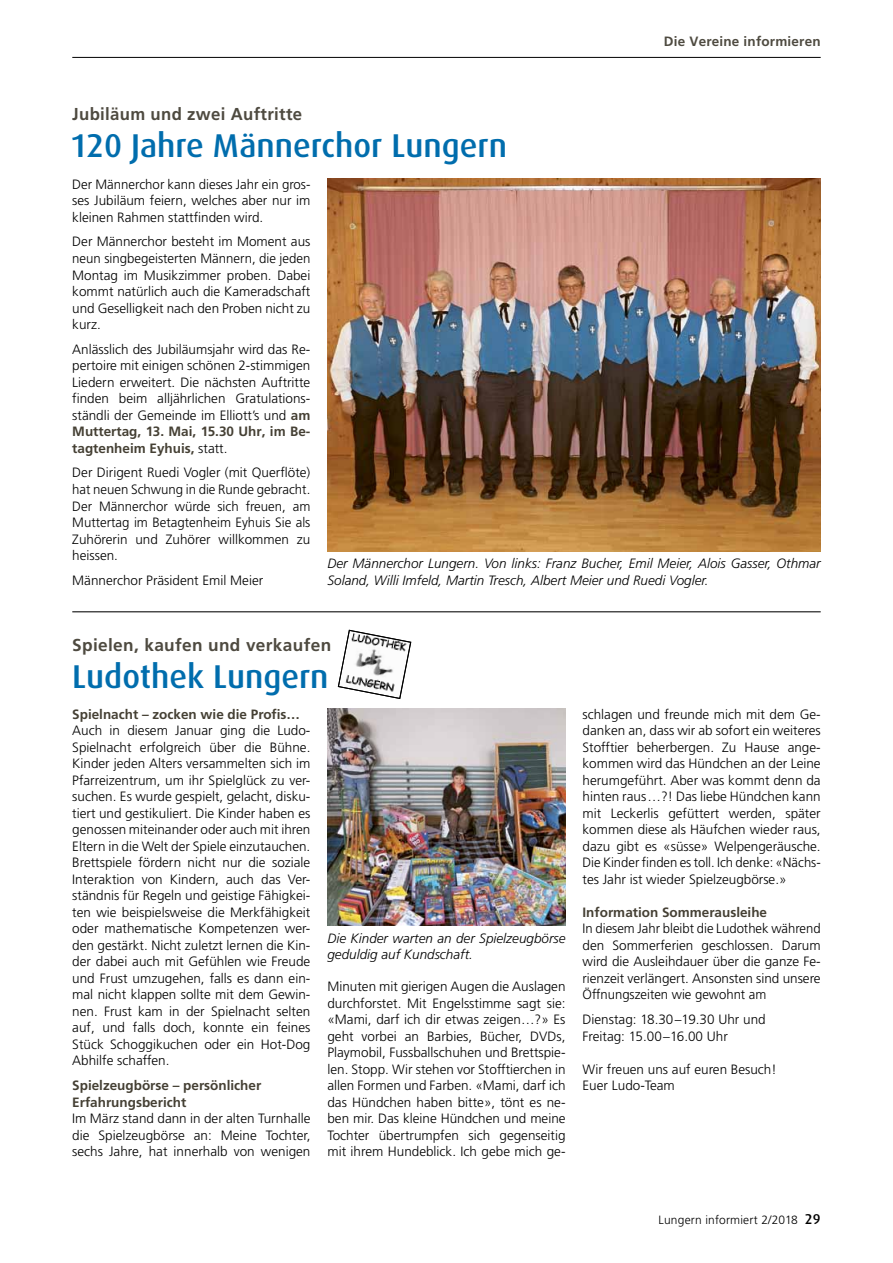
<style>
.page{position:relative;width:893px;height:1263px;background:#fff}
.page>*{position:absolute;margin:0;border:0;box-sizing:border-box;transform-origin:0 0}
.t1{font:500 33px "Dax";color:#006dad}
.t2{font:700 17.25px "Frutiger";letter-spacing:.02em;color:#4e4a40}
.t3{font:300 13.5px/16.5px "Frutiger";color:#000;text-align:justify}
.t4{font:italic 300 13.5px/16.5px "Frutiger";color:#000}
.t5{font:700 13.5px/16.5px "Frutiger";color:#454034}
.t6{font:700 13.5px "Frutiger";letter-spacing:.015em;color:#4e4a40}
.t7{font:300 12px "Frutiger";letter-spacing:.015em;color:#000}
.s1{font-weight:700;color:#454034}
.s2{font-family:"Dax";font-weight:500;font-size:14.25px}
</style>
<div class="page">
<hr style="left:72px;top:57px;width:749px;height:1px;background:#000">
<img style="left:327px;top:178px;width:494px;height:373px">
<svg style="left:338px;top:629px;width:73px;height:70px"></svg>
<img style="left:327px;top:708px;width:239px;height:217px">
<hr style="left:72px;top:611px;width:749px;height:1px;background:#000">
<p class="t6" style="left:664px;top:33px;width:158px">Die Vereine informieren</p>
<p class="t2" style="left:72px;top:104px;width:231px">Jubiläum und zwei Auftritte</p>
<h1 class="t1" style="left:70px;top:127px;width:439px">120 Jahre Männerchor Lungern</h1>
<p class="t3" style="left:72px;top:176px;width:240px">Der Männerchor kann dieses Jahr ein gros&shy;ses Jubiläum feiern, welches aber nur im kleinen Rahmen stattfinden wird.</p>
<p class="t3" style="left:72px;top:234px;width:240px">Der Männerchor besteht im Moment aus neun singbegeisterten Männern, die jeden Montag im M usikzimmer proben. Dabei kommt natürlich auch die Kameradschaft und Geselligkeit nach den Proben nicht zu kurz.</p>
<p class="t3" style="left:72px;top:341px;width:240px">Anlässlich des Jubiläumsjahr wird das Re&shy;pertoire mit einigen schönen 2-stimmigen Liedern erweitert. Die nächsten Auftritte finden beim alljährlichen Gratulations&shy;ständli der Gemeinde im Elliott’s und <span class="s1">am M uttertag, 13. Mai, 15.30 Uhr, im Be&shy;tagtenheim Eyhuis,</span> statt.</p>
<p class="t3" style="left:72px;top:464px;width:240px">Der Dirigent Ruedi Vogler (mit Querflöte) hat neuen Schwung in die Runde gebracht.<br>Der Männerchor würde sich freuen, am M uttertag im Betagtenheim Eyhuis Sie als Zuhörerin und Zuhörer willkommen zu heissen.</p>
<p class="t3" style="left:72px;top:572px;width:193px">Männerchor Präsident Emil Meier</p>
<p class="t4" style="left:327px;top:555px;width:495px">Der Männerchor Lungern. Von links: Franz Bucher, Emil Meier, Alois Gasser, Othmar<br>Soland, Willi Imfeld, Martin Tresch, Albert Meier und Ruedi Vogler.</p>
<p class="t2" style="left:72px;top:634px;width:260px">Spielen, kaufen und verkaufen</p>
<h1 class="t1" style="left:72px;top:658px;width:258px">Ludothek Lungern</h1>
<p class="t5" style="left:72px;top:706px;width:229px">Spielnacht – zocken wie die Profis…</p>
<p class="t3" style="left:72px;top:722px;width:240px">Auch in diesem Januar ging die Ludo-Spielnacht erfolgreich über die Bühne.<br>Kinder jeden Alters versammelten sich im Pfarreizentrum, um ihr Spielglück zu ver&shy;suchen. Es wurde gespielt, gelacht, disku&shy;tiert und gestikuliert. Die Kinder haben es genossen miteinander oder auch mit ihren Eltern in die Welt der Spiele einzutauchen.<br>Brettspiele fördern nicht nur die soziale Interaktion von Kindern, auch das Ver&shy;ständnis für Regeln und geistige Fähigkei&shy;ten wie beispielsweise die Merkfähigkeit oder mathematische Kompetenzen wer&shy;den gestärkt. Nicht zuletzt lernen die Kin&shy;der dabei auch mit Gefühlen wie Freude und Frust umzugehen, falls es dann ein&shy;mal nicht klappen sollte mit dem Gewin&shy;nen. Frust kam in der Spielnacht selten auf, und falls doch, konnte ein feines Stück Schoggikuchen oder ein Hot-Dog Abhilfe schaffen.</p>
<p class="t5" style="left:72px;top:1077px;width:191px">Spielzeugbörse – persönlicher<br>Erfahrungsbericht</p>
<p class="t3" style="left:72px;top:1110px;width:240px">Im März stand dann in der alten Turnhalle die Spielzeugbörse an: Meine Tochter, sechs Jahre, hat innerhalb von wenigen</p>
<p class="t4" style="left:327px;top:930px;width:240px">Die Kinder warten an der Spielzeugbörse geduldig auf Kundschaft.</p>
<p class="t3" style="left:327px;top:978px;width:240px">M inuten mit gierigen Augen die Auslagen durchforstet. M it Engelsstimme sagt sie: «Mami, darf ich dir etwas zeigen…?» Es geht vorbei an Barbies, Bücher, DVDs, Playmobil, Fussballschuhen und Brettspie&shy;len. Stopp. Wir stehen vor Stofftierchen in allen Formen und Farben. «Mami, darf ich das Hündchen haben bitte», tönt es ne&shy;ben mir. Das kleine Hündchen und meine Tochter übertrumpfen sich gegenseitig mit ihrem Hundeblick. Ich gebe mich ge-</p>
<p class="t3" style="left:583px;top:706px;width:240px">schlagen und freunde mich mit dem Ge&shy;danken an, dass wir ab sofort ein weiteres Stofftier beherbergen. Zu Hause ange&shy;kommen wird das Hündchen an der Leine herumgeführt. Aber was kommt denn da hinten raus…?! Das liebe Hündchen kann mit Leckerlis gefüttert werden, später kommen diese als Häufchen wieder raus, dazu gibt es «süsse» Welpengeräusche.<br>Die Kinder finden es toll. Ich denke: «Nächs&shy;tes Jahr ist wieder Spielzeugbörse.»</p>
<p class="t5" style="left:583px;top:904px;width:186px">Information Sommerausleihe</p>
<p class="t3" style="left:583px;top:920px;width:240px">In diesem Jahr bleibt die Ludothek während den Sommerferien geschlossen. Darum wird die Ausleihdauer über die ganze Fe&shy;rienzeit verlängert. Ansonsten sind unsere Öffnungszeiten wie gewohnt am</p>
<p class="t3" style="left:583px;top:1011px;width:185px">Dienstag: 18.30–19.30 Uhr und<br>Freitag: 15.00–16.00 Uhr</p>
<p class="t3" style="left:583px;top:1061px;width:196px">Wir freuen uns auf euren Besuch!<br>Euer Ludo-Team</p>
<p class="t7" style="left:659px;top:1213px;width:164px">Lungern informiert 2/2018 <span class="s2">29</span></p>
</div>
